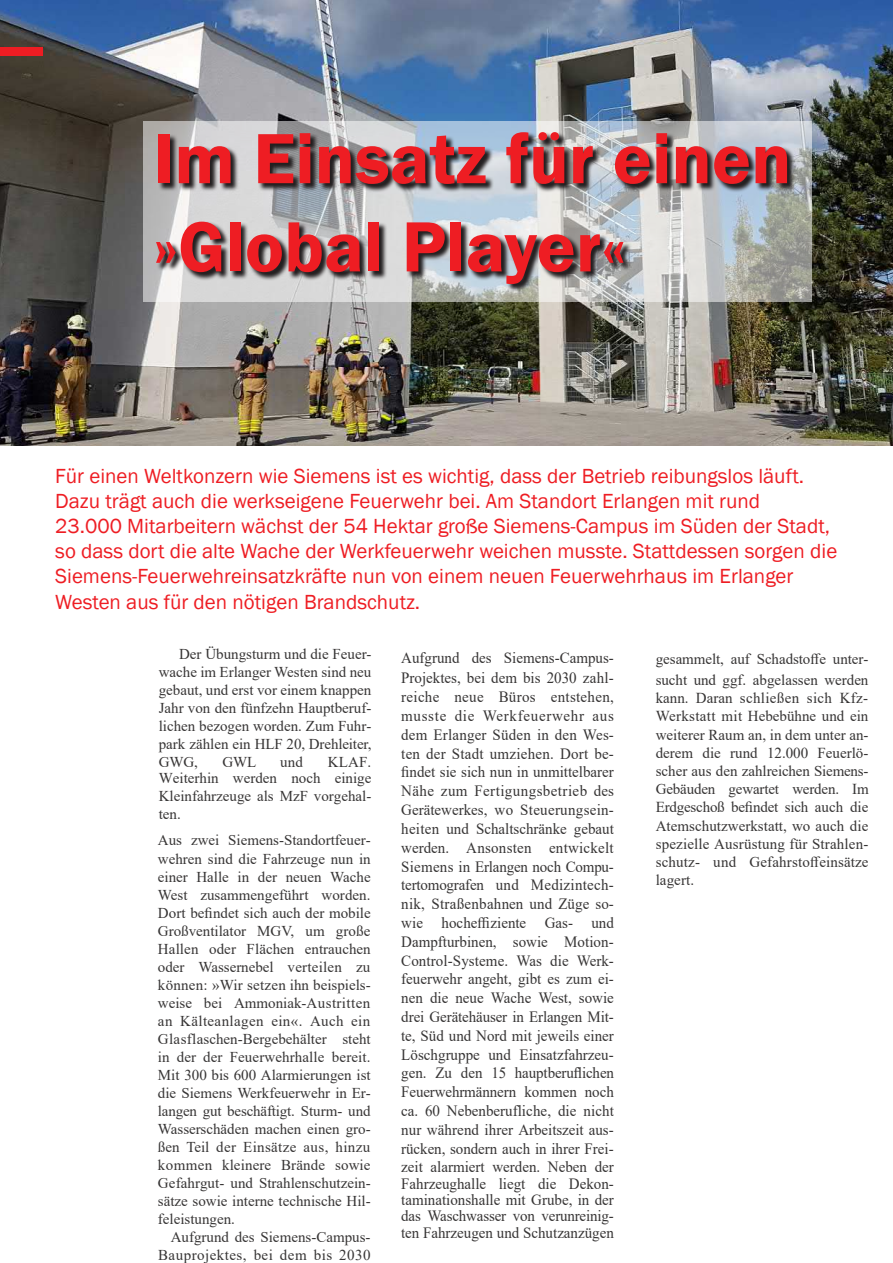
<style>
.page{position:relative;width:893px;height:1263px;background:#fff}
.page>*{position:absolute;margin:0;border:0;box-sizing:border-box;transform-origin:0 0}
.t1{font:600 73.5px/88.2px "Franklin Gothic";color:#ee1d23}
.Untertitel_Einsatzbe{font:21px/25.2px "Franklin Gothic";color:#ee1d23}
.Fließtext_mit_Einzug{font:15.6px/18.9px "Times New Roman";color:#373535;text-align:justify;scale:.96 1}
.t2{font:15.15px/18.1px "Times New Roman";color:#373535}
.Fließtext_mit_Einzug-2{font:15px/18px "Times New Roman";color:#373535;text-align:justify}
.Fließtext_mit_Einzug-3{font:15px "Times New Roman";letter-spacing:.025em;color:#373535}
.Fließtext_mit_Einzug-4{font:15px "Times New Roman";letter-spacing:.03em;color:#373535}
</style>
<div class="page">
<img style="left:0;top:0;width:893px;height:445px">
<svg style="left:144px;top:121px;width:668px;height:180px;background:#bcbfc0"></svg>
<div style="left:0;top:47px;width:43px;height:8px;background:#ee1d23"></div>
<svg style="left:156px;top:132px;width:640px;height:160px;background:#9c9ea1"></svg>
<p class="t1" style="left:153px;top:115px;width:640px">Im Einsatz für einen »Global Player«</p>
<p class="Untertitel_Einsatzbe" style="left:55px;top:463px;width:783px">Für einen Weltkonzern wie Siemens ist es wichtig, dass der Betrieb reibungslos läuft.<br>Dazu trägt auch die werkseigene Feuerwehr bei. Am Standort Erlangen mit rund<br>23.000 Mitarbeitern wächst der 54 Hektar große Siemens-Campus im Süden der Stadt, so dass dort die alte Wache der Werkfeuerwehr weichen musste. Stattdessen sorgen die Siemens-Feuerwehreinsatzkräfte nun von einem neuen Feuerwehrhaus im Erlanger Westen aus für den nötigen Brandschutz.</p>
<p class="Fließtext_mit_Einzug-2" style="left:159px;top:644px;width:214px;text-indent:20px">Der Übungsturm und die Feuer&shy;wache im Erlanger Westen sind neu gebaut, und erst vor einem knappen Jahr von den fünfzehn Hauptberuf&shy;lichen bezogen worden. Zum Fuhr&shy;park zählen ein HLF 20, Drehleiter, GWG,</p>
<p class="Fließtext_mit_Einzug" style="left:401px;top:648px;width:223px">Aufgrund des Siemens-Campus-Projektes, bei dem bis 2030 zahl&shy;reiche neue Büros entstehen, musste die Werkfeuerwehr aus dem Erlanger Süden in den Wes&shy;ten der Stadt umziehen. Dort be&shy;findet sie sich nun in unmittelbarer Nähe zum Fertigungsbetrieb des Gerätewerkes, wo Steuerungsein&shy;heiten und Schaltschränke gebaut werden. Ansonsten entwickelt Siemens in Erlangen noch Compu&shy;tertomografen und Medizintech&shy;nik, Straßenbahnen und Züge so&shy;wie hocheffiziente Gas- und Dampfturbinen, sowie Motion-Control-Systeme. Was die Werk&shy;feuerwehr angeht, gibt es zum ei&shy;nen die neue Wache West, sowie drei Gerätehäuser in Erlangen Mit&shy;te, Süd und Nord mit jeweils einer Löschgruppe und Einsatzfahrzeu&shy;gen. Zu den 15 hauptberuflichen Feuerwehrmännern kommen noch ca. 60 Nebenberufliche, die nicht nur während ihrer Arbeitszeit aus&shy;rücken, sondern auch in ihrer Frei&shy;zeit alarmiert werden. Neben der</p>
<p class="Fließtext_mit_Einzug" style="left:401px;top:1175px;width:223px;line-height:16.4px">Fahrzeughalle liegt die Dekon&shy;taminationshalle mit Grube, in der das Waschwasser von verunreinig&shy;ten Fahrzeugen und Schutzanzügen</p>
<p class="t2" style="left:656px;top:647px;width:214px;line-height:21.3px">gesammelt, auf Schadstoffe unter&shy;sucht und ggf. abgelassen werden</p>
<p class="t2" style="left:656px;top:688px;width:214px;text-align:justify">kann. Daran schließen sich Kfz-Werkstatt mit Hebebühne und ein weiterer Raum an, in dem unter an&shy;derem die rund 12.000 Feuerlö&shy;scher aus den zahlreichen Siemens-Gebäuden gewartet werden. Im Erdgeschoß befindet sich auch die Atemschutzwerkstatt, wo auch die spezielle Ausrüstung für Strahlen&shy;schutz- und Gefahrstoffeinsätze lagert.</p>
<p class="Fließtext_mit_Einzug-2" style="left:222px;top:752px;width:35px">GWL</p>
<p class="Fließtext_mit_Einzug-2" style="left:280px;top:752px;width:24px">und</p>
<p class="Fließtext_mit_Einzug-2" style="left:159px;top:754px;width:214px;line-height:15.9px;text-align:right">KLAF.<br>Weiterhin werden noch einige</p>
<p class="Fließtext_mit_Einzug-2" style="left:159px;top:786px;width:214px">Kleinfahrzeuge als MzF vorgehal&shy;ten.</p>
<p class="Fließtext_mit_Einzug-2" style="left:158px;top:831px;width:214px">Aus zwei Siemens-Standortfeuer-</p>
<p class="Fließtext_mit_Einzug-2" style="left:158px;top:850px;width:214px">wehren sind die Fahrzeuge nun in</p>
<p class="Fließtext_mit_Einzug-2" style="left:158px;top:868px;width:214px">einer Halle in der neuen Wache</p>
<p class="Fließtext_mit_Einzug-2" style="left:158px;top:886px;width:214px">West zusammengeführt worden.</p>
<p class="Fließtext_mit_Einzug-2" style="left:158px;top:904px;width:214px">Dort befindet sich auch der mobile</p>
<p class="Fließtext_mit_Einzug-2" style="left:158px;top:922px;width:214px">Großventilator MGV, um große</p>
<p class="Fließtext_mit_Einzug-2" style="left:158px;top:940px;width:214px">Hallen oder Flächen entrauchen</p>
<p class="Fließtext_mit_Einzug-2" style="left:158px;top:958px;width:214px">oder Wassernebel verteilen zu</p>
<p class="Fließtext_mit_Einzug-2" style="left:158px;top:976px;width:214px">können: »Wir setzen ihn beispiels-</p>
<p class="Fließtext_mit_Einzug-2" style="left:158px;top:994px;width:214px">weise bei Ammoniak-Austritten</p>
<p class="Fließtext_mit_Einzug-3" style="left:158px;top:1010px;width:214px">an Kälteanlagen ein«. Auch ein</p>
<p class="Fließtext_mit_Einzug-2" style="left:158px;top:1030px;width:214px">Glasflaschen-Bergebehälter steht</p>
<p class="Fließtext_mit_Einzug-2" style="left:158px;top:1048px;width:214px">in der der Feuerwehrhalle bereit.</p>
<p class="Fließtext_mit_Einzug-2" style="left:158px;top:1066px;width:214px">Mit 300 bis 600 Alarmierungen ist</p>
<p class="Fließtext_mit_Einzug-2" style="left:158px;top:1084px;width:214px">die Siemens Werkfeuerwehr in Er-</p>
<p class="Fließtext_mit_Einzug-2" style="left:158px;top:1102px;width:214px">langen gut beschäftigt. Sturm- und</p>
<p class="Fließtext_mit_Einzug-2" style="left:158px;top:1120px;width:214px">Wasserschäden machen einen gro-</p>
<p class="Fließtext_mit_Einzug-3" style="left:158px;top:1136px;width:214px">ßen Teil der Einsätze aus, hinzu</p>
<p class="Fließtext_mit_Einzug-2" style="left:158px;top:1156px;width:214px">kommen kleinere Brände sowie</p>
<p class="Fließtext_mit_Einzug-2" style="left:158px;top:1174px;width:214px">Gefahrgut- und Strahlenschutzein-</p>
<p class="Fließtext_mit_Einzug-2" style="left:158px;top:1192px;width:214px">sätze sowie interne technische Hil-</p>
<p class="Fließtext_mit_Einzug-2" style="left:158px;top:1210px;width:79px">feleistungen.</p>
<p class="Fließtext_mit_Einzug-2" style="left:171px;top:1228px;width:201px">Aufgrund des Siemens-Campus-</p>
<p class="Fließtext_mit_Einzug-4" style="left:158px;top:1244px;width:214px">Bauprojektes, bei dem bis 2030</p>
</div>
